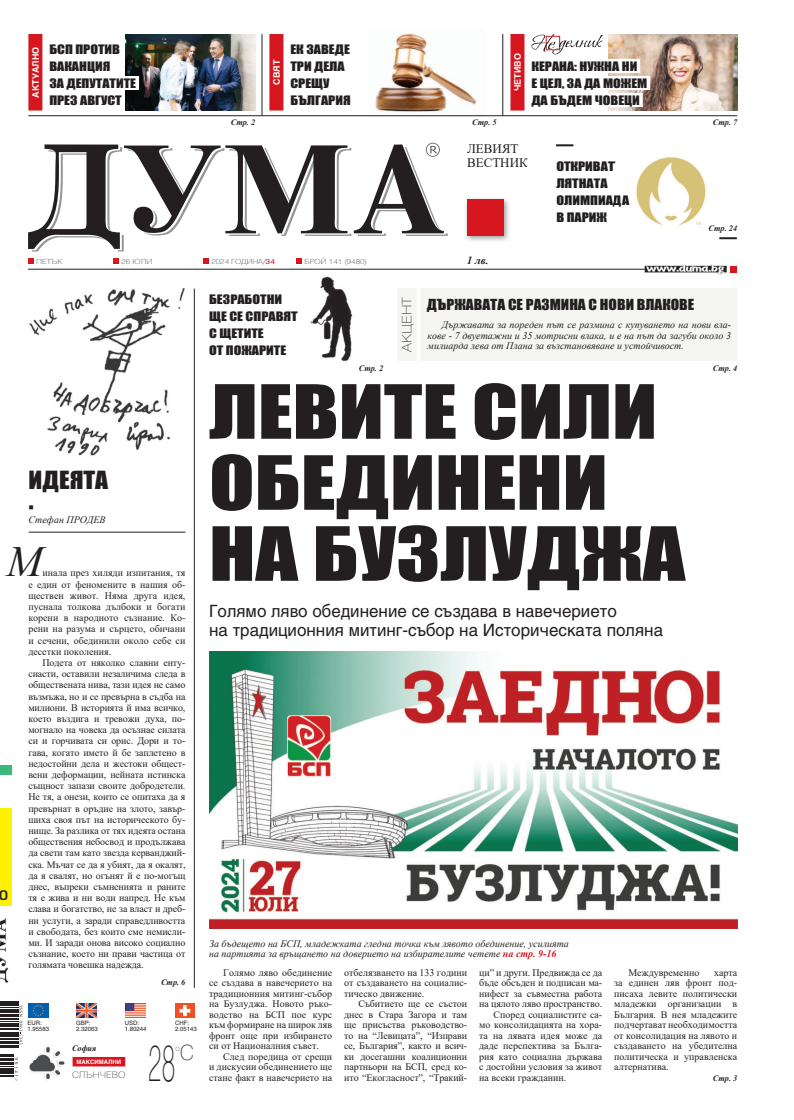
<style>
.page{position:relative;width:794px;height:1120px;background:#fff}
.page>*{position:absolute;margin:0;border:0;box-sizing:border-box;transform-origin:0 0}
.t1{font:69px/71px "Impact";color:#231f20;scale:1.21 1}
.t2{font:italic 43px "Times New Roman";color:#231f20}
.t3{font:23px "Impact";color:#231f20;scale:1.11 1}
.t4{font:14px "Impact";color:#231f20;scale:1.11 1}
.t5{font:700 13.8px "Magistral C";color:#231f20}
.t6{font:13px/13.5px "Times New Roman";color:#231f20}
.t7{font:12px/17px "Impact";color:#231f20;scale:1.18 1}
.t8{font:italic 700 11px "Times New Roman";color:#231f20}
.t9{font:10px/11.2px "Times New Roman";color:#231f20;text-align:justify}
.t10{font:italic 10px/10.5px "Times New Roman";color:#231f20;text-align:justify}
.t11{font:italic 700 8.3px "Times New Roman";color:#231f20}
.s1{font-weight:700;color:#d7171f}
</style>
<div class="page">
<img style="left:29px;top:1046px;width:36px;height:34px">
<hr style="left:262px;top:34px;width:1px;height:82px;background:#231f20">
<hr style="left:502px;top:34px;width:1px;height:82px;background:#231f20">
<hr style="left:28px;top:269px;width:697px;height:1px;background:#231f20">
<hr style="left:194px;top:288px;width:1px;height:700px;background:#231f20">
<img style="left:28px;top:1003px;width:20px;height:14px">
<img style="left:77px;top:1003px;width:19px;height:14px">
<img style="left:125px;top:1003px;width:20px;height:14px">
<img style="left:176px;top:1003px;width:19px;height:14px">
<img style="left:644px;top:264px;width:82px;height:11px">
<div style="left:730px;top:266px;width:7px;height:7px;background:#d7171f"></div>
<div style="left:421px;top:288px;width:316px;height:72px;background:#f5f6f2"></div>
<div style="left:397px;top:288px;width:19px;height:72px;background:#f5f6f2"></div>
<div style="left:0;top:765px;width:11px;height:10px;background:#3bb97b"></div>
<div style="left:0;top:808px;width:11px;height:98px;background:#fff101"></div>
<svg style="left:0;top:918px;width:8px;height:64px"></svg>
<svg style="left:0;top:1054px;width:18px;height:27px"></svg>
<svg style="left:0;top:1001px;width:22px;height:47px"></svg>
<div style="left:73px;top:1057px;width:52px;height:9px;background:#d7171f"></div>
<div style="left:464px;top:196px;width:51px;height:52px;background:#231f20;opacity:.45"></div>
<div style="left:467px;top:199px;width:37px;height:37px;background:#d7171f"></div>
<svg style="left:32px;top:147px;width:416px;height:104px"></svg>
<svg style="left:28px;top:144px;width:319px;height:105px"></svg>
<svg style="left:354px;top:143px;width:90px;height:90px"></svg>
<hr style="left:28px;top:115px;width:709px;height:1px;background:#231f20">
<img style="left:310px;top:276px;width:43px;height:86px">
<img style="left:126px;top:34px;width:129px;height:77px">
<img style="left:609px;top:34px;width:128px;height:77px">
<div style="left:46px;top:76px;width:93px;height:14px;background:#fff"></div>
<div style="left:510px;top:34px;width:14px;height:77px;background:#d7171f"></div>
<div style="left:269px;top:34px;width:14px;height:77px;background:#d7171f"></div>
<div style="left:28px;top:34px;width:14px;height:77px;background:#d7171f"></div>
<div style="left:528px;top:59px;width:112px;height:14px;background:#fff"></div>
<div style="left:528px;top:76px;width:122px;height:14px;background:#fff"></div>
<div style="left:528px;top:93px;width:115px;height:14px;background:#fff"></div>
<hr style="left:29px;top:532px;width:156px;height:1px;background:#231f20">
<svg style="left:719px;top:237px;width:18px;height:2px"></svg>
<svg style="left:556px;top:144px;width:17px;height:2px"></svg>
<img style="left:209px;top:651px;width:528px;height:278px">
<img style="left:29px;top:287px;width:156px;height:169px">
<svg style="left:531px;top:34px;width:72px;height:20px"></svg>
<img style="left:367px;top:33px;width:117px;height:84px">
<img style="left:636px;top:157px;width:71px;height:69px">
<svg style="left:28px;top:258px;width:6px;height:6px"></svg>
<svg style="left:113px;top:258px;width:6px;height:6px"></svg>
<svg style="left:34px;top:292px;width:45px;height:7px"></svg>
<svg style="left:203px;top:258px;width:6px;height:6px"></svg>
<svg style="left:296px;top:258px;width:6px;height:6px"></svg>
<p class="t7" style="left:49px;top:40px;width:75px">БСП против ваканция<br>за депутатите през август</p>
<h3 class="t3" style="left:29px;top:462px;width:73px">Идеята</h3>
<p class="t10" style="left:29px;top:514px;width:79px">Стефан ПРОДЕВ</p>
<h2 class="t2" style="left:7px;top:532px;width:37px">М</h2>
<p class="t9" style="left:28px;top:567px;width:159px;text-indent:14px">инала през хиляди изпитания, тя е един от феномените в нашия об&shy;ществен живот. Няма друга идея, пуснала толкова дълбоки и богати корени в народното съзнание. Ко&shy;рени на разума и сърцето, обичани и сечени, обединили около себе си десетки поколения.</p>
<p class="t9" style="left:28px;top:656px;width:159px;text-indent:14px">Подета от няколко славни енту&shy;сиасти, оставили незаличима следа в обществената нива, тази идея не само възмъжа, но и се превърна в съдба на милиони. В историята й има всичко, което въздига и тревожи духа, по&shy;могнало на човека да осъзнае силата си и горчивата си орис. Дори и то&shy;гава, когато името й бе заплетено в недостойни дела и жестоки общест&shy;вени деформации, нейната истинска същност запази своите добродетели.<br>Не тя, а онези, които се опитаха да я превърнат в оръдие на злото, завър&shy;шиха своя път на историческото бу&shy;нище. За разлика от тях идеята остана обществения небосвод и продължава да свети там като звезда керванджий&shy;ска. Мъчат се да я убият, да я окалят, да я свалят, но огънят й е по-могъщ днес, въпреки съмненията и раните тя е жива и ни води напред. Не към слава и богатство, не за власт и дреб&shy;ни услуги, а заради справедливостта и свободата, без които сме немисли&shy;ми. И заради онова високо социално съзнание, което ни прави частица от голямата човешка надежда.</p>
<h3 class="t5" style="left:0;top:887px;width:10px">0</h3>
<p class="t11" style="left:72px;top:1042px;width:26px">София</p>
<p class="t11" style="left:161px;top:977px;width:26px">Стр. 6</p>
<p class="t7" style="left:290px;top:40px;width:53px">ЕК заведе три дела срещу<br>България</p>
<p class="t7" style="left:531px;top:57px;width:100px">Керана: Нужна ни<br>е цел, за да можем да бъдем човеци</p>
<p class="t11" style="left:231px;top:116px;width:26px">Стр. 2</p>
<p class="t11" style="left:472px;top:116px;width:26px">Стр. 5</p>
<p class="t11" style="left:713px;top:116px;width:26px">Стр. 7</p>
<p class="t7" style="left:209px;top:290px;width:76px">Безработни ще се справят с щетите<br>от пожарите</p>
<p class="t11" style="left:359px;top:362px;width:26px">Стр. 2</p>
<h3 class="t6" style="left:467px;top:142px;width:62px">Левият вестник</h3>
<p class="t8" style="left:467px;top:253px;width:23px">1 лв.</p>
<p class="t7" style="left:556px;top:158px;width:63px">Откриват<br>Лятната олимпиада в Париж</p>
<h3 class="t4" style="left:427px;top:293px;width:242px">Държавата се размина с нови влакове</h3>
<p class="t11" style="left:708px;top:223px;width:30px">Стр. 24</p>
<p class="t10" style="left:427px;top:320px;width:305px;text-indent:14px">Държавата за пореден път се размина с купуването на нови вла&shy;кове - 7 двуетажни и 35 мотрисни влака, и е на път да загуби около 3 милиарда лева от Плана за възстановяване и устойчивост.</p>
<p class="t11" style="left:713px;top:363px;width:26px">Стр. 4</p>
<h1 class="t1" style="left:209px;top:374px;width:35px">ЛЕВИТЕ</h1>
<h1 class="t1" style="left:472px;top:374px;width:38px">СИЛИ</h1>
<h1 class="t1" style="left:209px;top:445px;width:395px">ОБЕДИНЕНИ<br>на Бузлуджа</h1>
<p class="t10" style="left:209px;top:938px;width:361px;line-height:10px">За бъдещето на БСП, младежката гледна точка към лявото обединение, усилията на партията за връщането на доверието на избирателите четете <span class="s1">на стр. 9-16</span></p>
<p class="t9" style="left:209px;top:967px;width:124px;line-height:10.5px;text-indent:14px">Голямо ляво обединение се създава в навечерието на традиционния митинг-събор на Бузлуджа. Новото ръко&shy;водство на БСП пое курс към формиране на широк ляв фронт още при избирането си от Националния съвет.</p>
<p class="t9" style="left:209px;top:1051px;width:124px;line-height:10.5px;text-indent:14px">След поредица от срещи и дискусии обединението ще стане факт в навечерието на</p>
<p class="t9" style="left:344px;top:967px;width:124px;line-height:10.5px">отбелязването на 133 години от създаването на социалис&shy;тическо движение.</p>
<p class="t9" style="left:344px;top:998px;width:125px;line-height:10.5px;text-indent:14px">Събитието ще се състои днес в Стара Загора и там ще присъства ръководство&shy;то на “Левицата”, “Изправи се, България”, както и всич&shy;ки досегашни коалиционни партньори на БСП, сред ко&shy;ито “Екогласност”, “Тракий-</p>
<p class="t9" style="left:479px;top:966px;width:125px">ци” и други. Предвижда се да</p>
<p class="t9" style="left:479px;top:977px;width:124px">бъде обсъден и подписан ма-</p>
<p class="t9" style="left:479px;top:987px;width:124px">нифест за съвместна работа</p>
<p class="t9" style="left:479px;top:998px;width:124px">на цялото ляво пространство.</p>
<p class="t9" style="left:493px;top:1008px;width:110px">Според социалистите са-</p>
<p class="t9" style="left:479px;top:1019px;width:124px">мо консолидацията на хора-</p>
<p class="t9" style="left:479px;top:1029px;width:124px">та на лявата идея може да</p>
<p class="t9" style="left:479px;top:1040px;width:124px">даде перспектива за Бълга-</p>
<p class="t9" style="left:479px;top:1050px;width:125px">рия като социална държава</p>
<p class="t9" style="left:479px;top:1061px;width:124px">с достойни условия за живот</p>
<p class="t9" style="left:479px;top:1071px;width:89px">на всеки гражданин.</p>
<p class="t9" style="left:628px;top:966px;width:72px">Междувременно</p>
<p class="t9" style="left:614px;top:967px;width:124px;line-height:10.5px;text-indent:100px">харта за единен ляв фронт под&shy;писаха левите политически младежки организации в България. В нея младежите подчертават необходимостта от консолидация на лявото и създаването на убедителна политическа и управленска алтернатива.</p>
<p class="t11" style="left:713px;top:1072px;width:26px">стр. 3</p>
</div>
